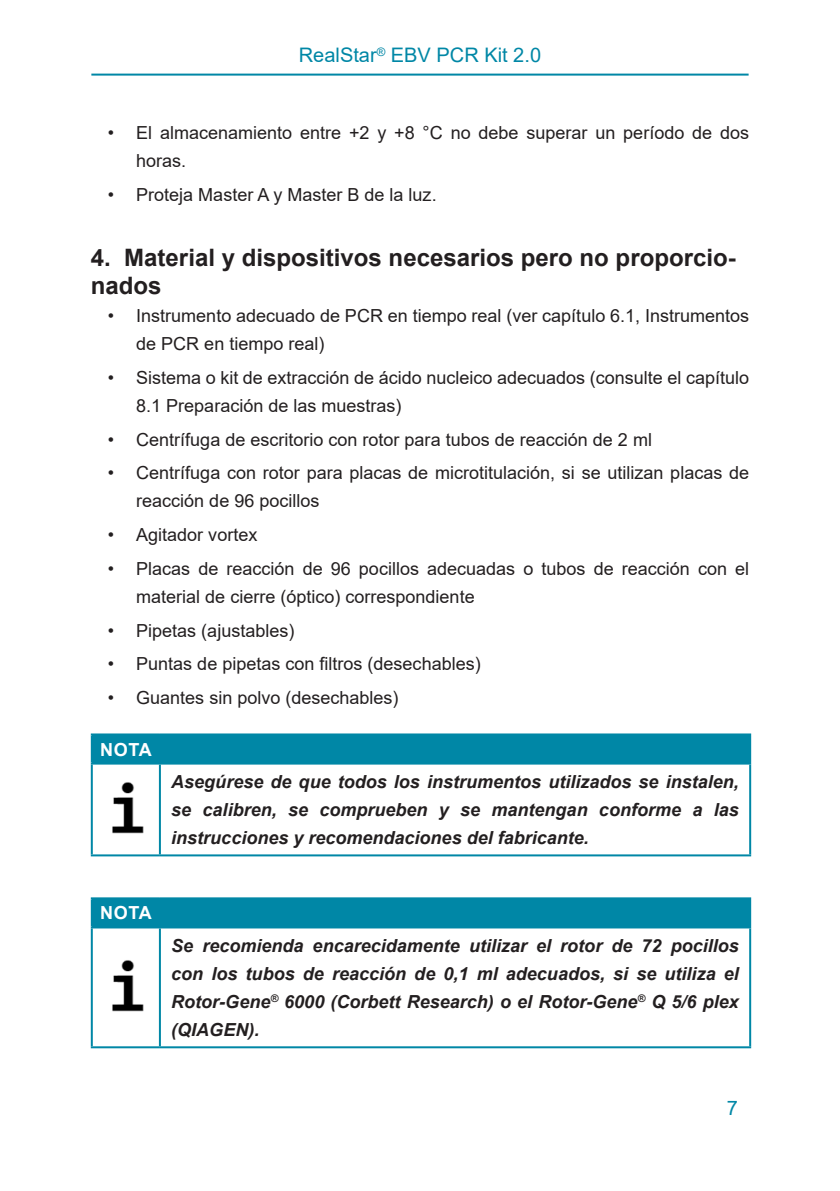
<style>
.page{position:relative;width:840px;height:1191px;background:#fff}
.page>*{position:absolute;margin:0;border:0;box-sizing:border-box;transform-origin:0 0}
.Seitenwechsel{font:700 24px/28px "Arial";color:#231f20}
.Seitenkopf{font:20px "Arial";color:#0087a6}
.t1{font:18px/28px "Arial";color:#231f20}
.ac_frameelem{font:italic 700 18px/28px "Arial";color:#231f20;text-align:justify}
.ac_frameelem-2{font:700 18px "Arial";letter-spacing:.035em;color:#fff}
</style>
<div class="page">
<hr style="left:91px;top:74px;width:657px;height:2px;background:#0087a6">
<div style="left:92px;top:734px;width:657px;height:29px;background:#0087a6"></div>
<hr style="left:91px;top:733px;width:69px;height:2px;background:#0087a6">
<hr style="left:91px;top:735px;width:2px;height:27px;background:#0087a6">
<hr style="left:160px;top:733px;width:590px;height:2px;background:#0087a6">
<hr style="left:748px;top:735px;width:2px;height:27px;background:#0087a6">
<hr style="left:91px;top:762px;width:69px;height:2px;background:#0087a6">
<hr style="left:160px;top:762px;width:590px;height:2px;background:#0087a6">
<hr style="left:91px;top:764px;width:2px;height:90px;background:#0087a6">
<hr style="left:91px;top:854px;width:69px;height:2px;background:#0087a6">
<hr style="left:159px;top:764px;width:2px;height:90px;background:#0087a6">
<hr style="left:748px;top:764px;width:2px;height:90px;background:#0087a6">
<hr style="left:160px;top:854px;width:590px;height:2px;background:#0087a6">
<img style="left:112px;top:782px;width:32px;height:52px">
<div style="left:92px;top:898px;width:657px;height:29px;background:#0087a6"></div>
<hr style="left:91px;top:897px;width:69px;height:2px;background:#0087a6">
<hr style="left:91px;top:899px;width:2px;height:27px;background:#0087a6">
<hr style="left:160px;top:897px;width:590px;height:2px;background:#0087a6">
<hr style="left:748px;top:899px;width:2px;height:27px;background:#0087a6">
<hr style="left:91px;top:926px;width:69px;height:2px;background:#0087a6">
<hr style="left:160px;top:926px;width:590px;height:2px;background:#0087a6">
<hr style="left:91px;top:928px;width:2px;height:118px;background:#0087a6">
<hr style="left:91px;top:1046px;width:69px;height:2px;background:#0087a6">
<hr style="left:159px;top:928px;width:2px;height:118px;background:#0087a6">
<hr style="left:748px;top:928px;width:2px;height:118px;background:#0087a6">
<hr style="left:160px;top:1046px;width:590px;height:2px;background:#0087a6">
<img style="left:112px;top:960px;width:32px;height:52px">
<p class="Seitenkopf" style="left:299px;top:41px;width:244px">RealStar<sup>®</sup> EBV PCR Kit 2.0</p>
<p class="t1" style="left:136px;top:119px;width:614px;text-indent:-28px">• El almacenamiento entre +2 y +8 °C no debe superar un período de dos horas.</p>
<p class="t1" style="left:108px;top:180px;width:330px">• Proteja Master A y Master B de la luz.</p>
<p class="Seitenwechsel" style="left:91px;top:244px;width:646px">4. Material y dispositivos necesarios pero no proporcio&shy;nados</p>
<p class="t1" style="left:136px;top:302px;width:614px;text-indent:-28px">• Instrumento adecuado de PCR en tiempo real (ver capítulo 6.1, Instrumentos de PCR en tiempo real)</p>
<p class="t1" style="left:136px;top:363px;width:614px;text-indent:-28px">• Sistema o kit de extracción de ácido nucleico adecuados (consulte el capítulo<br>8.1 Preparación de las muestras)</p>
<p class="t1" style="left:108px;top:425px;width:545px">• Centrífuga de escritorio con rotor para tubos de reacción de 2 ml</p>
<p class="t1" style="left:136px;top:459px;width:614px;text-indent:-28px">• Centrífuga con rotor para placas de microtitulación, si se utilizan placas de reacción de 96 pocillos</p>
<p class="t1" style="left:108px;top:520px;width:151px">• Agitador vortex</p>
<p class="t1" style="left:136px;top:554px;width:614px;text-indent:-28px">• Placas de reacción de 96 pocillos adecuadas o tubos de reacción con el material de cierre (óptico) correspondiente</p>
<p class="t1" style="left:108px;top:616px;width:188px">• Pipetas (ajustables)</p>
<p class="t1" style="left:108px;top:650px;width:374px">• Puntas de pipetas con filtros (desechables)</p>
<p class="t1" style="left:108px;top:683px;width:292px">• Guantes sin polvo (desechables)</p>
<p class="ac_frameelem-2" style="left:100px;top:736px;width:53px">NOTA</p>
<p class="ac_frameelem" style="left:171px;top:768px;width:568px">Asegúrese de que todos los instrumentos utilizados se instalen, se calibren, se comprueben y se mantengan conforme a las instrucciones y recomendaciones del fabricante.</p>
<p class="ac_frameelem-2" style="left:100px;top:900px;width:53px">NOTA</p>
<p class="ac_frameelem" style="left:171px;top:932px;width:568px">Se recomienda encarecidamente utilizar el rotor de 72 pocillos con los tubos de reacción de 0,1 ml adecuados, si se utiliza el Rotor-Gene<sup>®</sup> 6000 (Corbett Research) o el Rotor-Gene<sup>®</sup> Q 5/6 plex (QIAGEN).</p>
<p class="Seitenkopf" style="left:726px;top:1094px;width:13px">7</p>
</div>
